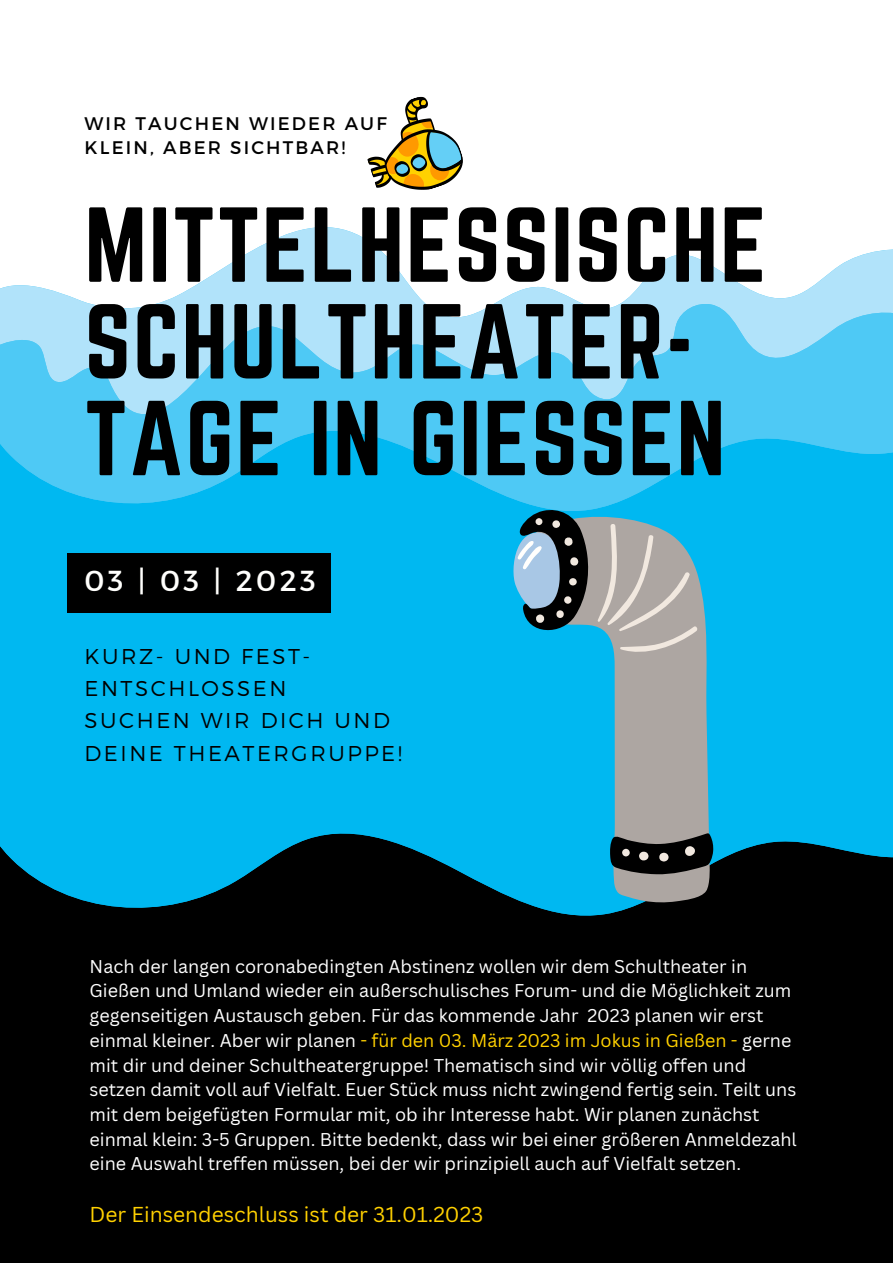
<style>
.page{position:relative;width:893px;height:1264px;background:#fff}
.page>*{position:absolute;margin:0;border:0;box-sizing:border-box;transform-origin:0 0}
.t1{font:93px/96.6px "Norwester";letter-spacing:.02em;color:#000}
.t2{font:28.95px "Montserrat";letter-spacing:.12em;color:#fffffd}
.t3{font:300 21.45px/32.1px "Montserrat";letter-spacing:.12em;color:#000}
.t4{font:21px "Canva Sans";color:#ffd100}
.t5{font:18.15px/24.6px "Montserrat";letter-spacing:.12em;color:#000}
.t6{font:18px/24.8px "Canva Sans";color:#fff}
.s1{color:#ffd100}
</style>
<div class="page">
<svg style="left:0;top:227px;width:892px;height:67px"></svg>
<div style="left:0;top:517px;width:892px;height:63px;background:#00b8f1"></div>
<svg style="left:0;top:294px;width:892px;height:223px;background:#5bcdf5"></svg>
<div style="left:0;top:580px;width:892px;height:114px;background:#00b8f1"></div>
<div style="left:0;top:922px;width:892px;height:93px;background:#000"></div>
<svg style="left:0;top:694px;width:892px;height:228px;background:#0088b2"></svg>
<div style="left:0;top:1015px;width:892px;height:247px;background:#000"></div>
<svg style="left:495px;top:504px;width:214px;height:398px;background:#1cb1df"></svg>
<svg style="left:512px;top:530px;width:7px;height:92px"></svg>
<svg style="left:519px;top:507px;width:194px;height:367px;background:#299ec3"></svg>
<svg style="left:534px;top:517px;width:164px;height:344px;background:#63a1b4"></svg>
<svg style="left:367px;top:97px;width:95px;height:93px"></svg>
<div style="left:67px;top:553px;width:263px;height:59px;background:#000"></div>
<p class="t5" style="left:84px;top:110px;width:304px">WIR TAUCHEN WIEDER AUF<br>KLEIN, ABER SICHTBAR!</p>
<h1 class="t1" style="left:84px;top:196px;width:683px">MITTELHESSISCHE<br>SCHULTHEATER-<br>TAGE IN GIESSEN</h1>
<h2 class="t2" style="left:84px;top:562px;width:233px">03 | 03 | 2023</h2>
<p class="t3" style="left:84px;top:639px;width:319px">KURZ- UND FEST-<br>ENTSCHLOSSEN<br>SUCHEN WIR DICH UND<br>DEINE THEATERGRUPPE!</p>
<p class="t6" style="left:90px;top:953px;width:708px">Nach der langen coronabedingten Abstinenz wollen wir dem Schultheater in Gießen und Umland wieder ein außerschulisches Forum- und die Möglichkeit zum gegenseitigen Austausch geben. Für das kommende Jahr 2023 planen wir erst einmal kleiner. Aber wir planen <span class="s1">- für den 03. März 2023 im Jokus in Gießen -</span> gerne mit dir und deiner Schultheatergruppe! Thematisch sind wir völlig offen und setzen damit voll auf Vielfalt. Euer Stück muss nicht zwingend fertig sein. Teilt uns mit dem beigefügten Formular mit, ob ihr Interesse habt. Wir planen zunächst einmal klein: 3-5 Gruppen. Bitte bedenkt, dass wir bei einer größeren Anmeldezahl eine Auswahl treffen müssen, bei der wir prinzipiell auch auf Vielfalt setzen.</p>
<p class="t4" style="left:90px;top:1199px;width:395px">Der Einsendeschluss ist der 31.01.2023</p>
</div>
